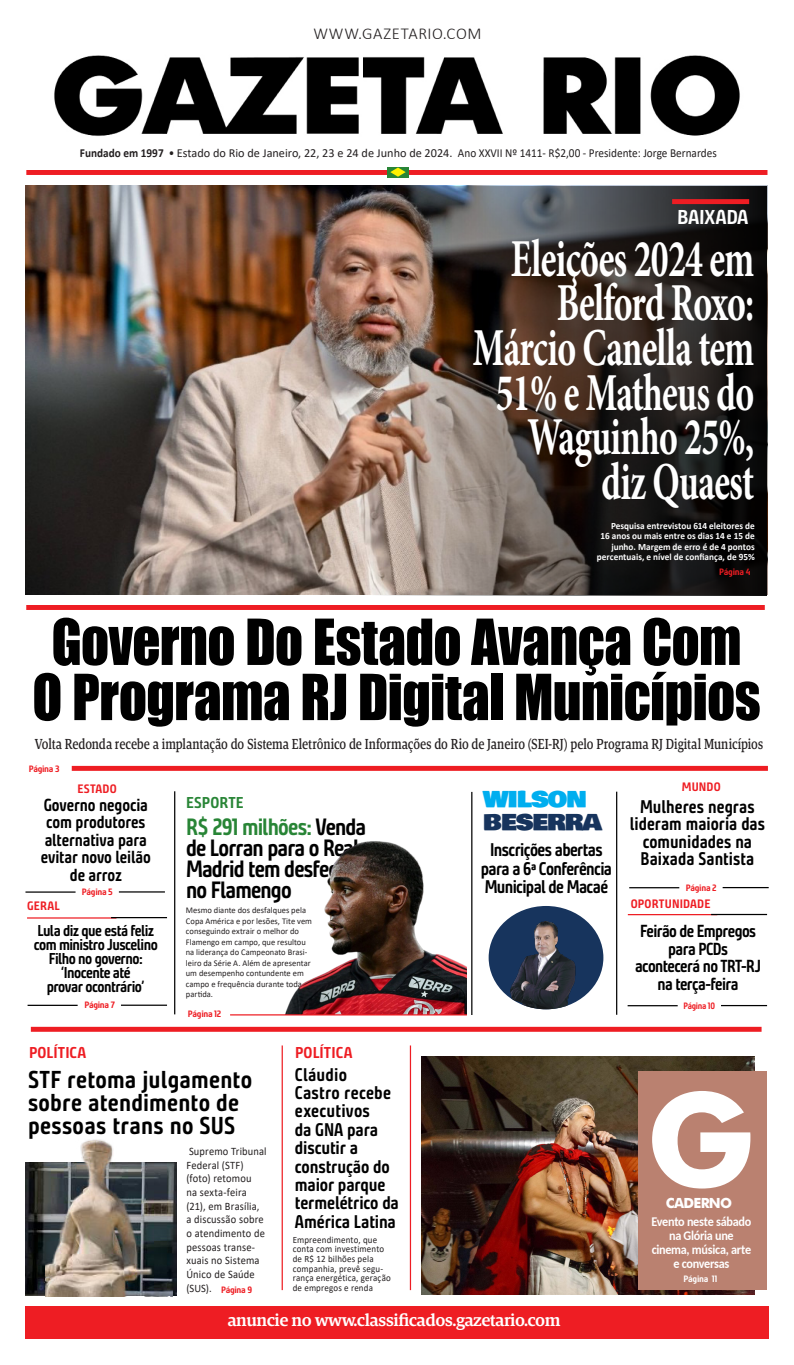
<style>
.page{position:relative;width:794px;height:1365px;background:#fff}
.page>*{position:absolute;margin:0;border:0;box-sizing:border-box;transform-origin:0 0}
.t1{font:700 130.38px "Futura";color:#fff}
.Nº_CHAMADA_DA_PAG_-_CAPA{font:58.62px "Impact";letter-spacing:-.01em;color:#000;scale:.94 1}
.Tit_-_Manchete_6_col_2_linhas{font:700 53.38px/44.6px "Minion Pro";letter-spacing:-.02em;color:#fff;text-align:right;scale:.67 1}
.Nº_CHAMADA_DA_PAG_-_CAPA-2{font:700 24.5px/22.8px "Bunday Clean";letter-spacing:.01em;color:#000;scale:.93 1}
.Nº_CHAMADA_DA_PAG_-_CAPA-3{font:700 23.62px/21px "Bunday Clean";letter-spacing:-.04em;color:#000;scale:.9 1}
.Tit_-_4_col_-_2_linhas{font:21.88px "Bowlby One SC";letter-spacing:-.04em;color:#17345d;scale:1.12 1}
.Tit_-_4_col_-_2_linhas-2{font:21.88px "Bowlby One SC";letter-spacing:-.04em;color:#00aeef;scale:1.12 1}
.TEXTO_NORMAL{font:700 20.12px "Bunday Clean";color:#fff}
.Nº_CHAMADA_DA_PAG_-_CAPA-4{font:700 18.38px/18.4px "Bunday Clean";letter-spacing:-.005em;color:#000;scale:.9 1}
.Nº_CHAMADA_DA_PAG_-_CAPA-5{font:700 18.38px/17.5px "Bunday Clean";letter-spacing:-.005em;color:#000;text-align:center;scale:.88 1}
.Nº_CHAMADA_DA_PAG_-_CAPA-6{font:700 18.38px/18.4px "Bunday Clean";letter-spacing:-.04em;color:#000;text-align:center;scale:.88 1}
.Nº_CHAMADA_DA_PAG_-_CAPA-7{font:700 17.5px/17.5px "Bunday Clean";letter-spacing:-.015em;color:#000;scale:.88 1}
.Tit_-_2_col_-_2_linhas{font:600 17.5px "Askan";letter-spacing:-.03em;color:#fff}
.Nº_CHAMADA_DA_PAG_-_CAPA-8{font:700 17.5px/17.5px "Bunday Clean";letter-spacing:-.04em;color:#000;text-align:center;scale:.88 1}
.Nº_CHAMADA_DA_PAG_-_CAPA-9{font:700 17.5px/17.5px "Bunday Clean";letter-spacing:-.035em;color:#000;text-align:center;scale:.88 1}
.TEXTO_NORMAL-2{font:300 16.62px "Calibri";letter-spacing:.035em;color:#231f20}
.Nº_CHAMADA_DA_PAG_-_CAPA-10{font:700 15.75px/14px "Bunday Clean";letter-spacing:-.04em;color:#000;text-align:center;scale:.9 1}
.TEXTO_NORMAL-3{font:700 15.75px "Bunday Clean";letter-spacing:.005em;color:#ee1d23}
.TEXTO_NORMAL-4{font:700 15.75px "Bunday Clean";letter-spacing:.005em;color:#288536}
.TEXTO_NORMAL_-_X{font:500 14.88px "Askan";letter-spacing:-.01em;color:#231f20;scale:.8 1}
.t2{font:700 14px "Futura";letter-spacing:-.05em;color:#fff}
.Nº_CHAMADA_DA_PAG_-_CAPA-11{font:700 13.12px/14px "Carlito";letter-spacing:-.025em;color:#fff;text-align:center;scale:.93 1}
.t3{font:12.25px "Calibri";color:#231f20;scale:.92 1}
.TEXTO_NORMAL-5{font:700 12.25px "Bunday Clean";letter-spacing:.015em;color:#ee1d23}
.TEXTO_NORMAL-6{font:11.38px/13.7px "Calibri";letter-spacing:.015em;color:#231f20;scale:.92 1}
.TEXTO_NORMAL-7{font:700 9.62px/10.5px "Calibri";color:#fff;text-align:right;scale:.96 1}
.TEXTO_NORMAL-8{font:9.62px/9.6px "Calibri";letter-spacing:.02em;color:#231f20;scale:.93 1}
.Nº_CHAMADA_DA_PAG_-_CAPA-12{font:700 9.28px "Bunday Clean";letter-spacing:-.035em;color:#ee1d23}
.Nº_CHAMADA_DA_PAG_-_CAPA-13{font:700 9.28px "Bunday Clean";letter-spacing:-.035em;color:#fff}
.Nº_CHAMADA_DA_PAG_-_CAPA-14{font:700 9.28px "Bunday Clean";letter-spacing:-.035em;color:#ee1d23;scale:.93 1}
.TEXTO_NORMAL-9{font:8.75px/10.5px "Calibri";color:#231f20}
.s1{font-weight:700}
.s2{color:#288536}
</style>
<div class="page">
<img style="left:26px;top:1162px;width:150px;height:133px">
<img style="left:421px;top:1056px;width:333px;height:238px">
<img style="left:25px;top:186px;width:743px;height:408px">
<div style="left:25px;top:1305px;width:743px;height:33px;background:#ee1d23"></div>
<img style="left:54px;top:55px;width:686px;height:81px">
<div style="left:26px;top:170px;width:363px;height:5px;background:#ee1d23"></div>
<div style="left:408px;top:170px;width:359px;height:5px;background:#ee1d23"></div>
<div style="left:387px;top:167px;width:21px;height:11px;background:#288536"></div>
<svg style="left:390px;top:167px;width:16px;height:10px"></svg>
<svg style="left:370px;top:186px;width:397px;height:409px;background:#4b403b"></svg>
<div style="left:638px;top:1071px;width:128px;height:218px;background:#ba8170"></div>
<hr style="left:282px;top:1045px;width:1px;height:244px;background:#ee1d23">
<div style="left:26px;top:605px;width:739px;height:5px;background:#ee1d23"></div>
<div style="left:31px;top:1026px;width:730px;height:5px;background:#ee1d23"></div>
<div style="left:672px;top:199px;width:77px;height:5px;background:#ee1d23"></div>
<div style="left:72px;top:765px;width:696px;height:5px;background:#ee1d23"></div>
<hr style="left:27px;top:917px;width:89px;height:1px;background:#ee1d23">
<hr style="left:111px;top:916px;width:56px;height:2px;background:#000">
<hr style="left:28px;top:1004px;width:50px;height:1px;background:#000">
<hr style="left:121px;top:1004px;width:46px;height:1px;background:#000">
<hr style="left:25px;top:891px;width:51px;height:1px;background:#000">
<hr style="left:119px;top:891px;width:46px;height:1px;background:#000">
<hr style="left:628px;top:913px;width:89px;height:2px;background:#ee1d23">
<hr style="left:711px;top:913px;width:56px;height:2px;background:#000">
<hr style="left:627px;top:1004px;width:50px;height:2px;background:#000">
<hr style="left:721px;top:1004px;width:46px;height:2px;background:#000">
<hr style="left:629px;top:887px;width:50px;height:1px;background:#000">
<hr style="left:722px;top:886px;width:46px;height:2px;background:#000">
<hr style="left:174px;top:791px;width:1px;height:223px;background:#000">
<hr style="left:616px;top:791px;width:1px;height:223px;background:#000">
<hr style="left:471px;top:791px;width:1px;height:223px;background:#000">
<hr style="left:410px;top:1045px;width:1px;height:244px;background:#ee1d23">
<img style="left:285px;top:841px;width:182px;height:173px">
<hr style="left:230px;top:1014px;width:237px;height:1px;background:#ee1d23">
<div style="left:488px;top:905px;width:115px;height:104px;background:#17345d;border-radius:50%"></div>
<img style="left:488px;top:920px;width:115px;height:89px">
<img style="left:45px;top:1139px;width:128px;height:157px">
<p class="TEXTO_NORMAL-2" style="left:313px;top:23px;width:170px">WWW.GAZETARIO.COM</p>
<p class="t3" style="left:80px;top:144px;width:693px"><span class="s1">Fundado em 1997</span> • Estado do Rio de Janeiro, 22, 23 e 24 de Junho de 2024. Ano XXVII Nº 1411- R$2,00 - Presidente: Jorge Bernardes</p>
<p class="TEXTO_NORMAL" style="left:677px;top:204px;width:73px">BAIXADA</p>
<p class="Tit_-_Manchete_6_col_2_linhas" style="left:473px;top:235px;width:421px">Eleições 2024 em<br>Belford Roxo:<br>Márcio Canella tem<br>51% e Matheus do<br>Waguinho 25%,</p>
<p class="Tit_-_Manchete_6_col_2_linhas" style="left:601px;top:459px;width:229px">diz Quaest</p>
<p class="TEXTO_NORMAL-7" style="left:597px;top:520px;width:166px">Pesquisa entrevistou 614 eleitores de<br>16 anos ou mais entre os dias 14 e 15 de junho. Margem de erro é de 4 pontos percentuais, e nível de confiança, de 95%</p>
<p class="Nº_CHAMADA_DA_PAG_-_CAPA-12" style="left:719px;top:566px;width:33px">Página 4</p>
<p class="Nº_CHAMADA_DA_PAG_-_CAPA" style="left:51px;top:596px;width:735px">Governo Do Estado Avança Com</p>
<p class="Nº_CHAMADA_DA_PAG_-_CAPA" style="left:32px;top:651px;width:776px">O Programa RJ Digital Municípios</p>
<p class="TEXTO_NORMAL_-_X" style="left:35px;top:734px;width:912px">Volta Redonda recebe a implantação do Sistema Eletrônico de Informações do Rio de Janeiro (SEI-RJ) pelo Programa RJ Digital Municípios</p>
<p class="Nº_CHAMADA_DA_PAG_-_CAPA-12" style="left:29px;top:762px;width:32px">Página 3</p>
<p class="TEXTO_NORMAL-5" style="left:77px;top:780px;width:41px">ESTADO</p>
<p class="TEXTO_NORMAL-5" style="left:682px;top:778px;width:40px">MUNDO</p>
<p class="Tit_-_4_col_-_2_linhas-2" style="left:483px;top:783px;width:94px">WILSON</p>
<p class="Tit_-_4_col_-_2_linhas" style="left:483px;top:805px;width:108px">BESERRA</p>
<p class="TEXTO_NORMAL-4" style="left:186px;top:792px;width:59px">ESPORTE</p>
<p class="Nº_CHAMADA_DA_PAG_-_CAPA-3" style="left:186px;top:815px;width:202px"><span class="s2">R$ 291 milhões:</span> Venda de Lorran para o Real<br>Madrid tem desfecho no Flamengo</p>
<p class="Nº_CHAMADA_DA_PAG_-_CAPA-7" style="left:44px;top:795px;width:120px">Governo negocia</p>
<p class="Nº_CHAMADA_DA_PAG_-_CAPA-7" style="left:45px;top:813px;width:118px">com produtores alternativa para</p>
<p class="Nº_CHAMADA_DA_PAG_-_CAPA-7" style="left:41px;top:848px;width:127px">evitar novo leilão</p>
<p class="Nº_CHAMADA_DA_PAG_-_CAPA-7" style="left:70px;top:865px;width:61px">de arroz</p>
<p class="TEXTO_NORMAL-5" style="left:27px;top:897px;width:34px">GERAL</p>
<p class="Nº_CHAMADA_DA_PAG_-_CAPA-10" style="left:34px;top:923px;width:139px">Lula diz que está feliz com ministro Juscelino<br>Filho no governo: ‘Inocente até</p>
<p class="Nº_CHAMADA_DA_PAG_-_CAPA-10" style="left:47px;top:979px;width:111px">provar ocontrário’</p>
<p class="Nº_CHAMADA_DA_PAG_-_CAPA-12" style="left:84px;top:998px;width:32px">Página 7</p>
<p class="Nº_CHAMADA_DA_PAG_-_CAPA-5" style="left:629px;top:797px;width:155px">Mulheres negras lideram maioria das comunidades na<br>Baixada Santista</p>
<p class="TEXTO_NORMAL-5" style="left:630px;top:895px;width:81px">OPORTUNIDADE</p>
<p class="Nº_CHAMADA_DA_PAG_-_CAPA-9" style="left:640px;top:922px;width:133px">Feirão de Empregos para PCDs</p>
<p class="Nº_CHAMADA_DA_PAG_-_CAPA-8" style="left:635px;top:957px;width:145px">acontecerá no TRT-RJ na terça-feira</p>
<p class="Nº_CHAMADA_DA_PAG_-_CAPA-14" style="left:683px;top:999px;width:35px">Página 10</p>
<p class="Nº_CHAMADA_DA_PAG_-_CAPA-6" style="left:481px;top:840px;width:151px">Inscrições abertas para a 6ª Conferência<br>Municipal de Macaé</p>
<p class="Nº_CHAMADA_DA_PAG_-_CAPA-12" style="left:686px;top:881px;width:32px">Página 2</p>
<p class="Nº_CHAMADA_DA_PAG_-_CAPA-12" style="left:82px;top:885px;width:32px">Página 5</p>
<p class="TEXTO_NORMAL-9" style="left:186px;top:904px;width:128px">Mesmo diante dos desfalques pela<br>Copa América e por lesões, Tite vem conseguindo extrair o melhor do<br>Flamengo em campo, que resultou na liderança do Campeonato Brasi&shy;leiro da Série A. Além de apresentar um desempenho contundente em campo e frequência durante toda a partida.</p>
<p class="Nº_CHAMADA_DA_PAG_-_CAPA-12" style="left:188px;top:1007px;width:35px">Página 12</p>
<p class="TEXTO_NORMAL-3" style="left:29px;top:1041px;width:59px">POLÍTICA</p>
<p class="TEXTO_NORMAL-3" style="left:295px;top:1042px;width:59px">POLÍTICA</p>
<p class="Nº_CHAMADA_DA_PAG_-_CAPA-2" style="left:28px;top:1068px;width:242px">STF retoma julgamento sobre atendimento de pessoas trans no SUS</p>
<p class="TEXTO_NORMAL-6" style="left:186px;top:1143px;width:89px">Supremo Tribunal<br>Federal (STF) (foto) retomou<br>na sexta-feira (21), em Brasília, a discussão sobre o atendimento de pessoas transe&shy;xuais no Sistema<br>Único de Saúde (SUS).</p>
<p class="Nº_CHAMADA_DA_PAG_-_CAPA-12" style="left:221px;top:1283px;width:33px">Página 9</p>
<p class="Nº_CHAMADA_DA_PAG_-_CAPA-4" style="left:295px;top:1064px;width:117px">Cláudio<br>Castro recebe executivos<br>da GNA para discutir a construção do maior parque termelétrico da<br>América Latina</p>
<p class="TEXTO_NORMAL-8" style="left:293px;top:1234px;width:100px">Empreendimento, que conta com investimento de R$ 12 bilhões pela</p>
<p class="TEXTO_NORMAL-8" style="left:293px;top:1263px;width:107px">companhia, prevê segu&shy;rança energética, geração de empregos e renda</p>
<p class="Tit_-_2_col_-_2_linhas" style="left:227px;top:1308px;width:335px">anuncie no www.classificados.gazetario.com</p>
<p class="t1" style="left:646px;top:1044px;width:111px">G</p>
<p class="Nº_CHAMADA_DA_PAG_-_CAPA-11" style="left:651px;top:1214px;width:109px">Evento neste sábado na Glória une cinema, música, arte e conversas</p>
<p class="t2" style="left:666px;top:1193px;width:68px">CADERNO</p>
<p class="Nº_CHAMADA_DA_PAG_-_CAPA-13" style="left:683px;top:1272px;width:35px">Página 11</p>
</div>
